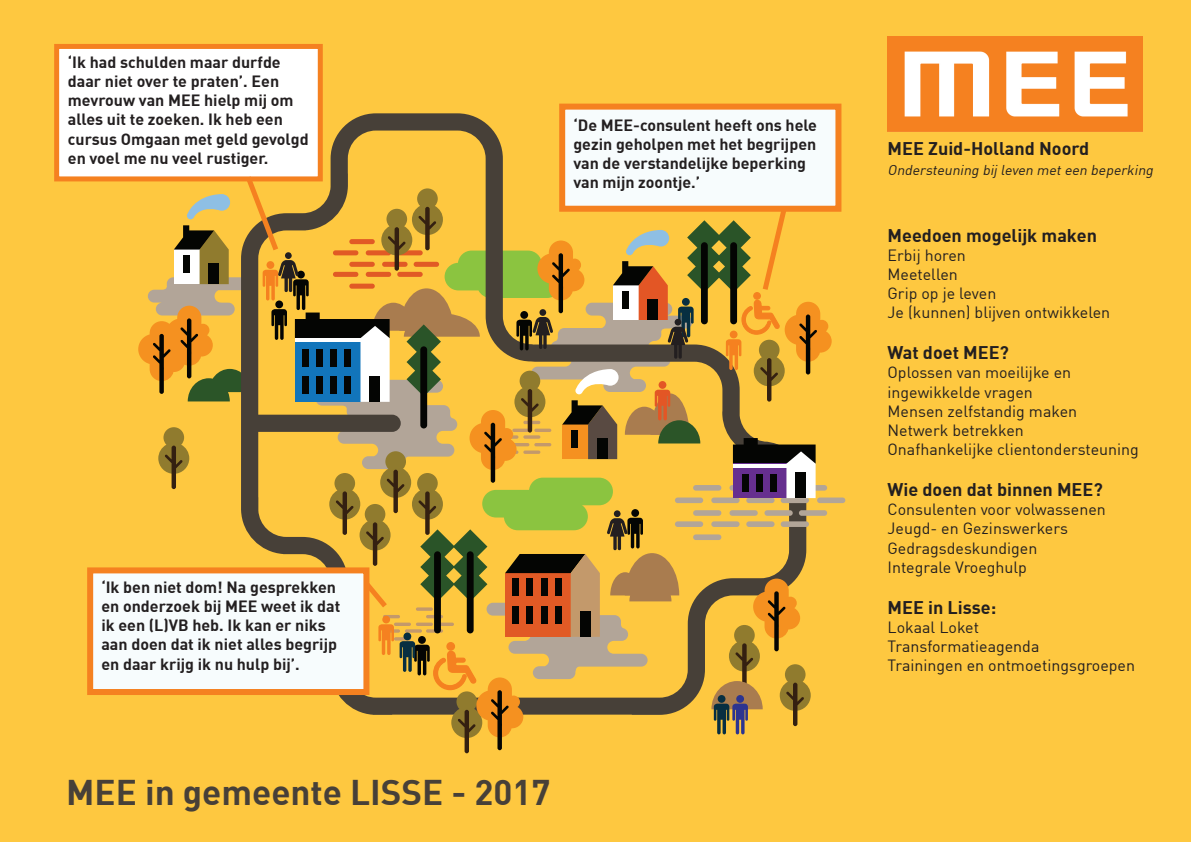
<style>
.page{position:relative;width:1191px;height:842px;background:#fec840}
.page>*{position:absolute;margin:0;border:0;box-sizing:border-box;transform-origin:0 0}
.t1{font:700 35px "DIN";color:#474038}
.t2{font:700 18px "DIN";color:#231f20}
.t3{font:700 16px/19.2px "DIN";color:#231f20}
.t4{font:16px/19.2px "DIN";color:#231f20}
.t5{font:italic 14px "DIN";color:#231f20}
</style>
<div class="page">
<svg style="left:330px;top:113px;width:173px;height:58px"></svg>
<img style="left:887px;top:36px;width:255px;height:96px">
<div style="left:54px;top:44px;width:269px;height:137px;background:#fff;border:5px solid #f58120"></div>
<div style="left:817px;top:497px;width:28px;height:6px;background:#b2a598;border-radius:3px"></div>
<div style="left:87px;top:567px;width:282px;height:128px;background:#f7fcfd;border:6px solid #f58120"></div>
<svg style="left:138px;top:171px;width:693px;height:582px"></svg>
<div style="left:559px;top:104px;width:282px;height:108px;background:#f7fcfd;border:6px solid #f58120"></div>
<p class="t3" style="left:68px;top:52px;width:242px">‘Ik had schulden maar durfde daar niet over te praten’. Een mevrouw van MEE hielp mij om alles uit te zoeken. Ik heb een cursus Omgaan met geld gevolgd en voel me nu veel rustiger.</p>
<p class="t3" style="left:573px;top:115px;width:245px">‘De MEE-consulent heeft ons hele gezin geholpen met het begrijpen van de verstandelijke beperking van mijn zoontje.’</p>
<p class="t3" style="left:101px;top:577px;width:240px">‘Ik ben niet dom! Na gesprekken en onderzoek bij MEE weet ik dat ik een (L)VB heb. Ik kan er niks aan doen dat ik niet alles begrijp en daar krijg ik nu hulp bij’.</p>
<h1 class="t1" style="left:66px;top:769px;width:486px">MEE in gemeente LISSE - 2017</h1>
<p class="t2" style="left:887px;top:137px;width:203px">MEE Zuid-Holland Noord</p>
<p class="t5" style="left:887px;top:161px;width:270px">Ondersteuning bij leven meteen beperking</p>
<p class="t2" style="left:887px;top:223px;width:211px">Meedoen mogelijk maken</p>
<p class="t4" style="left:887px;top:245px;width:224px">Erbij horen<br>Meetellen<br>Grip op je leven<br>Je (kunnen) blijven ontwikkelen</p>
<p class="t2" style="left:887px;top:341px;width:123px">Wat doet MEE?</p>
<p class="t4" style="left:887px;top:363px;width:253px">Oplossen van moeilijke en ingewikkelde vragen<br>Mensen zelfstandig maken<br>Netwerk betrekken<br>Onafhankelijke clientondersteuning</p>
<p class="t2" style="left:887px;top:478px;width:217px">Wie doen dat binnen MEE?</p>
<p class="t4" style="left:887px;top:500px;width:220px">Consulenten voor volwassenen<br>Jeugd- en Gezinswerkers<br>Gedragsdeskundigen<br>Integrale Vroeghulp</p>
<p class="t2" style="left:887px;top:595px;width:110px">MEE in Lisse:</p>
<p class="t4" style="left:887px;top:617px;width:249px">Lokaal Loket<br>Transformatieagenda<br>Trainingen en ontmoetingsgroepen</p>
</div>
